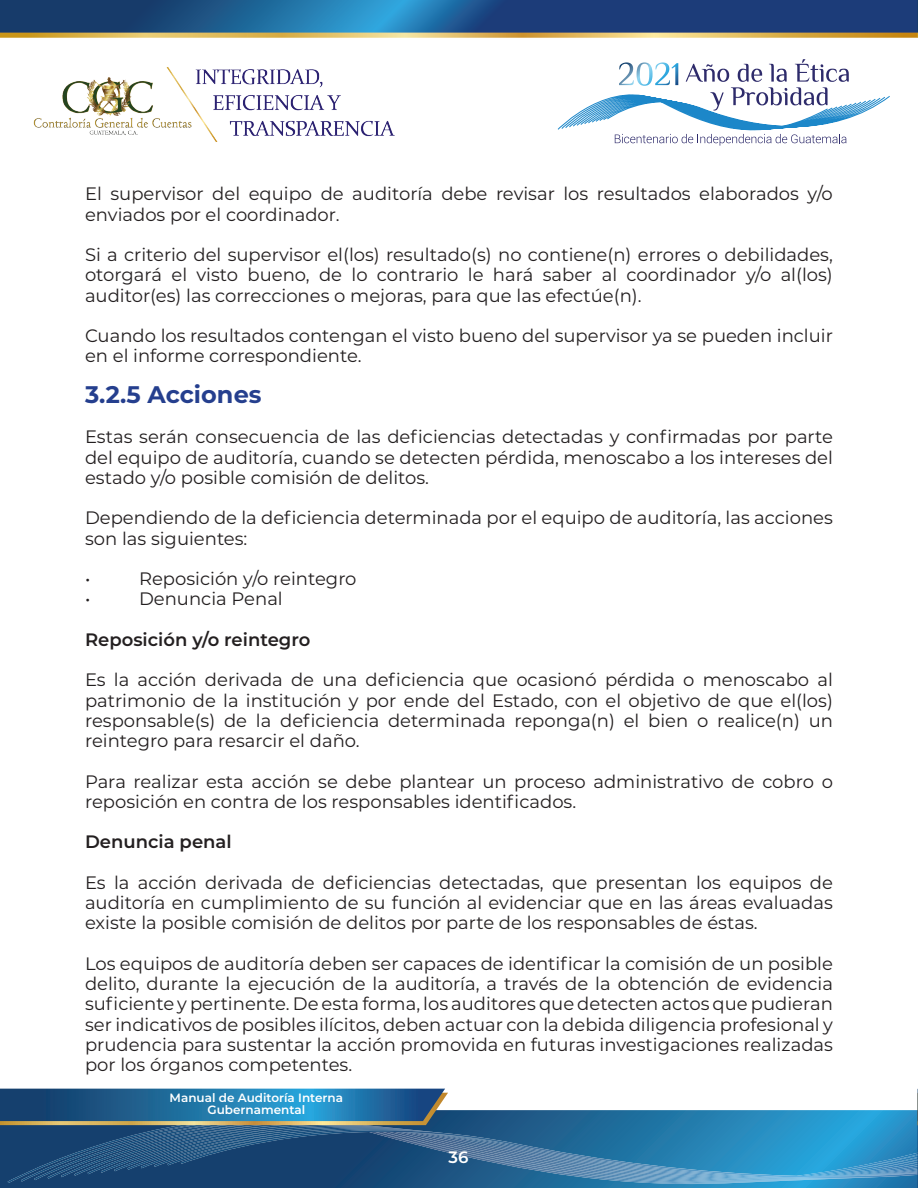
<style>
.page{position:relative;width:918px;height:1188px;background:#fff}
.page>*{position:absolute;margin:0;border:0;box-sizing:border-box;transform-origin:0 0}
.t1{font:700 24px "Montserrat";color:#253f8e}
.t2{font:18px/20.2px "Montserrat";color:#231f20;text-align:justify}
.t3{font:600 18px "Montserrat";color:#231f20}
.t4{font:600 16.5px "Montserrat";color:#fff}
.t5{font:600 12px/12px "Montserrat";color:#fff;text-align:center}
</style>
<div class="page">
<svg style="left:0;top:1110px;width:917px;height:78px;background:#206b9b"></svg>
<img style="left:8px;top:1118px;width:909px;height:66px">
<img style="left:21px;top:1119px;width:896px;height:65px">
<img style="left:48px;top:1125px;width:869px;height:58px">
<img style="left:74px;top:1125px;width:843px;height:57px">
<img style="left:101px;top:1125px;width:816px;height:56px">
<img style="left:128px;top:1126px;width:789px;height:54px">
<img style="left:154px;top:1125px;width:763px;height:54px">
<img style="left:181px;top:1120px;width:736px;height:58px">
<svg style="left:0;top:1089px;width:448px;height:36px;background:#357395"></svg>
<img style="left:0;top:0;width:918px;height:142px">
<div style="left:546px;top:45px;width:344px;height:126px;background:#fff"></div>
<svg style="left:558px;top:59px;width:332px;height:87px"></svg>
<svg style="left:917px;top:1089px;width:1px;height:99px"></svg>
<p class="t2" style="left:85px;top:183px;width:749px">El supervisor del equipo de auditoría debe revisar los resultados elaborados y/o enviados por el coordinador.</p>
<p class="t2" style="left:85px;top:244px;width:749px">Si a criterio del supervisor el(los) resultado(s) no contiene(n) errores o debilidades, otorgará el visto bueno, de lo contrario le hará saber al coordinador y/o al(los) auditor(es) las correcciones o mejoras, para que las efectúe(n).</p>
<p class="t2" style="left:85px;top:325px;width:749px">Cuando los resultados contengan el visto bueno del supervisor ya se pueden incluir en el informe correspondiente.</p>
<p class="t1" style="left:85px;top:377px;width:178px">3.2.5 Acciones</p>
<p class="t2" style="left:85px;top:426px;width:749px">Estas serán consecuencia de las deficiencias detectadas y confirmadas por parte del equipo de auditoría, cuando se detecten pérdida, menoscabo a los intereses del estado y/o posible comisión de delitos.</p>
<p class="t2" style="left:85px;top:507px;width:749px">Dependiendo de la deficiencia determinada por el equipo de auditoría, las acciones son las siguientes:</p>
<p class="t2" style="left:85px;top:568px;width:7px">•</p>
<p class="t2" style="left:139px;top:568px;width:219px">Reposición y/o reintegro</p>
<p class="t2" style="left:85px;top:588px;width:7px">•</p>
<p class="t2" style="left:139px;top:588px;width:145px">Denuncia Penal</p>
<p class="t3" style="left:85px;top:627px;width:227px">Reposición y/o reintegro</p>
<p class="t2" style="left:85px;top:669px;width:749px">Es la acción derivada de una deficiencia que ocasionó pérdida o menoscabo al patrimonio de la institución y por ende del Estado, con el objetivo de que el(los) responsable(s) de la deficiencia determinada reponga(n) el bien o realice(n) un reintegro para resarcir el daño.</p>
<p class="t2" style="left:85px;top:770px;width:749px">Para realizar esta acción se debe plantear un proceso administrativo de cobro o reposición en contra de los responsables identificados.</p>
<p class="t3" style="left:85px;top:829px;width:148px">Denuncia penal</p>
<p class="t2" style="left:85px;top:872px;width:749px">Es la acción derivada de deficiencias detectadas, que presentan los equipos de auditoría en cumplimiento de su función al evidenciar que en las áreas evaluadas existe la posible comisión de delitos por parte de los responsables de éstas.</p>
<p class="t2" style="left:85px;top:953px;width:749px">Los equipos de auditoría deben ser capaces de identificar la comisión de un posible delito, durante la ejecución de la auditoría, a través de la obtención de evidencia suficiente y pertinente. De esta forma, los auditores que detecten actos que pudieran ser indicativos de posibles ilícitos, deben actuar con la debida diligencia profesional y prudencia para sustentar la acción promovida en futuras investigaciones realizadas por los órganos competentes.</p>
<p class="t5" style="left:170px;top:1092px;width:175px">Manual de Auditoría Interna<br>Gubernamental</p>
<p class="t4" style="left:449px;top:1145px;width:21px">36</p>
</div>
